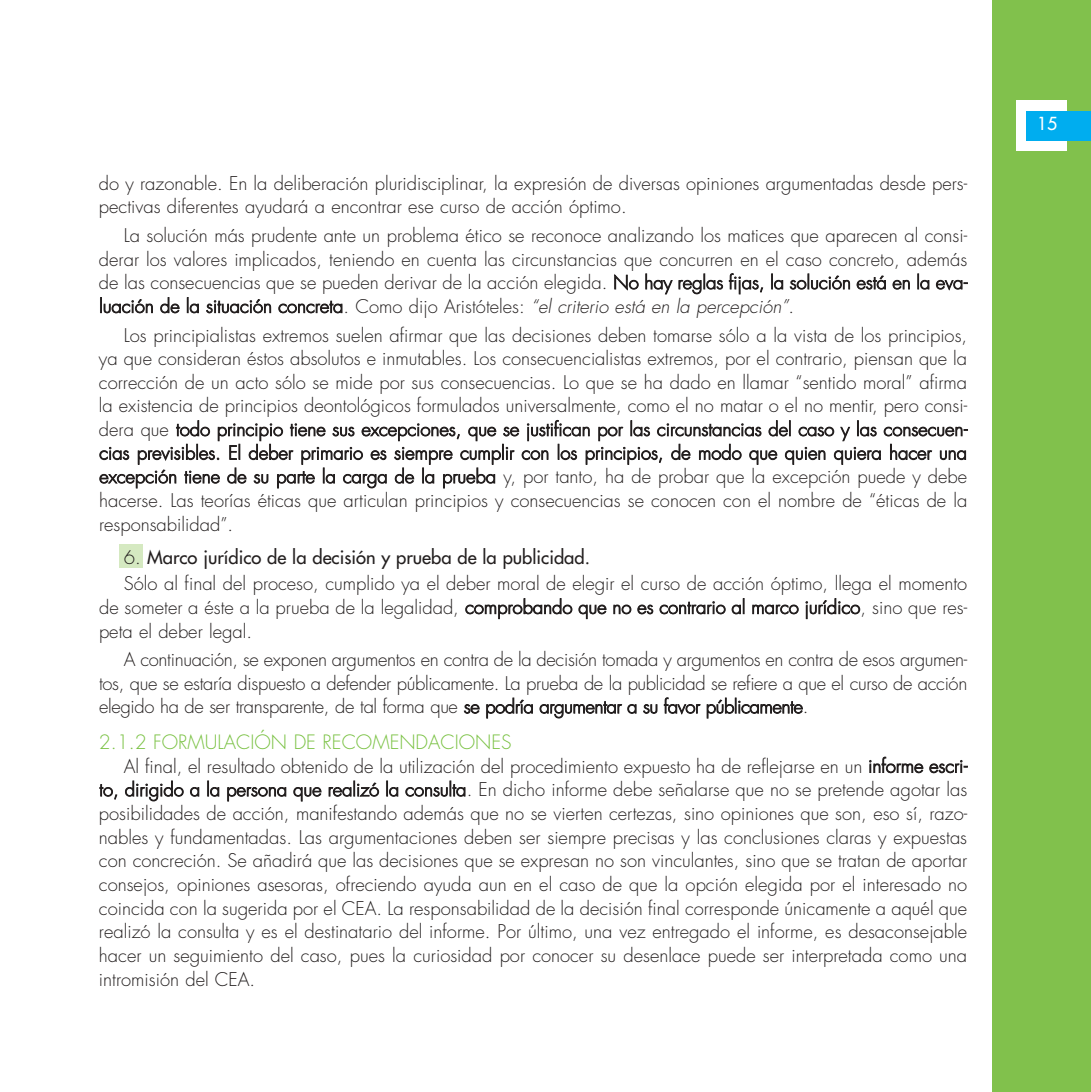
<style>
.page{position:relative;width:1091px;height:1092px;background:#fff}
.page>*{position:absolute;margin:0;border:0;box-sizing:border-box;transform-origin:0 0}
.t1{font:300 19.25px "Futura";color:#79c142}
.t2{font:300 18.38px/23.6px "Futura";color:#231f1f;text-align:justify}
.t3{font:17.5px "Futura";color:#fff}
.s1{font-style:italic}
.s2{font-weight:400}
</style>
<div class="page">
<div style="left:120px;top:545px;width:23px;height:23px;background:#d5e9c1"></div>
<div style="left:992px;top:0;width:99px;height:1091px;background:#81c14c"></div>
<div style="left:1016px;top:100px;width:51px;height:51px;background:#fff"></div>
<div style="left:1027px;top:111px;width:64px;height:29px;background:#00adef"></div>
<p class="t2" style="left:99px;top:173px;width:870px">do y razonable. En la deliberación pluridisciplinar, la expresión de diversas opiniones argumentadas desde pers&shy;pectivas diferentes ayudará a encontrar ese curso de acción óptimo.</p>
<p class="t2" style="left:99px;top:225px;width:870px;text-indent:25px">La solución más prudente ante un problema ético se reconoce analizando los matices que aparecen al consi&shy;derar los valores implicados, teniendo en cuenta las circunstancias que concurren en el caso concreto, además de las consecuencias que se pueden derivar de la acción elegida. No hay reglas fijas, la solución está en la eva&shy;luación de la situación concreta. Como dijo Aristóteles: <span class="s1">“el criterio está en la percepción”</span>.</p>
<p class="t2" style="left:99px;top:324px;width:870px;text-indent:25px">Los principialistas extremos suelen afirmar que las decisiones deben tomarse sólo a la vista de los principios, ya que consideran éstos absolutos e inmutables. Los consecuencialistas extremos, por el contrario, piensan que la corrección de un acto sólo se mide por sus consecuencias. Lo que se ha dado en llamar “sentido moral” afirma la existencia de principios deontológicos formulados universalmente, como el no matar o el no mentir, pero consi&shy;dera que todo principio tiene sus excepciones, que se justifican por las circunstancias del caso y las consecuen&shy;cias previsibles. El deber primario es siempre cumplir con los principios, de modo que quien quiera hacer una excepción tiene de su parte la carga de la prueba y, por tanto, ha de probar que la excepción puede y debe hacerse. Las teorías éticas que articulan principios y consecuencias se conocen con el nombre de “éticas de la responsabilidad”.</p>
<p class="t2" style="left:124px;top:546px;width:845px;line-height:26.1px">6. <span class="s2">Marco jurídico de la decisión y prueba de la publicidad.<br></span>Sólo al final del proceso, cumplido ya el deber moral de elegir el curso de acción óptimo, llega el momento</p>
<p class="t2" style="left:99px;top:597px;width:870px">de someter a éste a la prueba de la legalidad, comprobando que no es contrario al marco jurídico, sino que res&shy;peta el deber legal.</p>
<p class="t2" style="left:99px;top:649px;width:870px;text-indent:25px">A continuación, se exponen argumentos en contra de la decisión tomada y argumentos en contra de esos argumen&shy;tos, que se estaría dispuesto a defender públicamente. La prueba de la publicidad se refiere a que el curso de acción elegido ha de ser transparente, de tal forma que se podría argumentar a su favor públicamente.</p>
<p class="t1" style="left:99px;top:733px;width:414px">2.1.2 FORMULACIÓN DE RECOMENDACIONES</p>
<p class="t2" style="left:99px;top:755px;width:870px;text-indent:25px">Al final, el resultado obtenido de la utilización del procedimiento expuesto ha de reflejarse en un informe escri&shy;to, dirigido a la persona que realizó la consulta. En dicho informe debe señalarse que no se pretende agotar las posibilidades de acción, manifestando además que no se vierten certezas, sino opiniones que son, eso sí, razo&shy;nables y fundamentadas. Las argumentaciones deben ser siempre precisas y las conclusiones claras y expuestas con concreción. Se añadirá que las decisiones que se expresan no son vinculantes, sino que se tratan de aportar consejos, opiniones asesoras, ofreciendo ayuda aun en el caso de que la opción elegida por el interesado no coincida con la sugerida por el CEA. La responsabilidad de la decisión final corresponde únicamente a aquél que realizó la consulta y es el destinatario del informe. Por último, una vez entregado el informe, es desaconsejable hacer un seguimiento del caso, pues la curiosidad por conocer su desenlace puede ser interpretada como una intromisión del CEA.</p>
<p class="t3" style="left:1037px;top:115px;width:22px">15</p>
</div>
